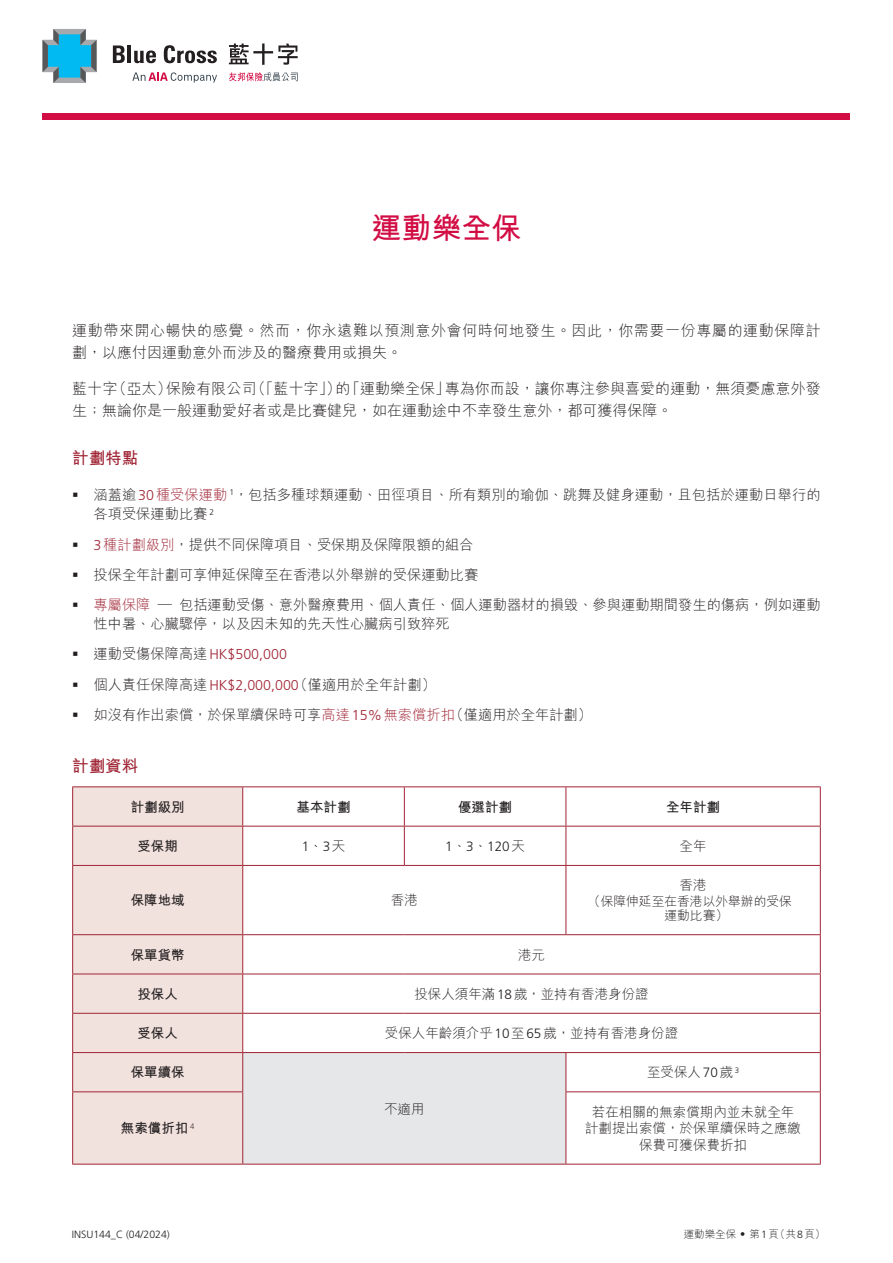
<style>
.page{position:relative;width:893px;height:1263px;background:#fff}
.page>*{position:absolute;margin:0;border:0;box-sizing:border-box;transform-origin:0 0}
.t1{font:30px "M Hei HK Bold E Ten B5 H";color:#d20d44}
.t2{font:16.5px "M Hei HK Bold E Ten B5 H";color:#a02535}
.t3{font:15px/22.5px "M Hei HK Light E Ten B5 H";letter-spacing:.005em;color:#231f20}
.t4{font:15px/22.5px "M Hei HK Light E Ten B5 H";letter-spacing:.04em;color:#231f20}
.t5{font:14.25px/19.5px "M Hei HK Light E Ten B5 H";color:#231f20}
.t6{font:300 14.25px "Frutiger LT Std";color:#a02535}
.t7{font:13.5px/16.5px "M Hei HK Light E Ten B5 H";color:#231f20;text-align:center}
.t8{font:13.5px "M Hei HK Bold E Ten B5 H";color:#231f20}
.t9{font:300 13.5px "Frutiger LT Std";color:#231f20}
.t10{font:12.75px/14.2px "M Hei HK Light E Ten B5 H";color:#231f20}
.t11{font:300 10.5px "Frutiger LT Std";color:#231f20}
.t12{font:10.5px "M Hei HK Light E Ten B5 H";color:#231f20}
.s1{font-family:"Frutiger LT Std";font-weight:300;color:#a02535}
.s2{color:#a02535}
.s3{color:#231f20}
.s4{font-family:"M Hei HK Light E Ten B5 H";font-weight:400;color:#231f20}
.s5{font-family:"M Hei HK Light E Ten B5 H";font-weight:400}
.s6{font-family:"Frutiger LT Std";font-weight:300}
</style>
<div class="page">
<div style="left:73px;top:787px;width:169px;height:377px;background:#f2e2de"></div>
<div style="left:243px;top:1052px;width:323px;height:112px;background:#e6e7e9"></div>
<hr style="left:72px;top:786px;width:171px;height:1px;background:#a02535">
<hr style="left:72px;top:787px;width:1px;height:39px;background:#a02535">
<hr style="left:243px;top:786px;width:161px;height:1px;background:#a02535">
<hr style="left:242px;top:787px;width:1px;height:39px;background:#a02535">
<hr style="left:404px;top:786px;width:162px;height:1px;background:#a02535">
<hr style="left:404px;top:787px;width:1px;height:39px;background:#a02535">
<hr style="left:566px;top:786px;width:255px;height:1px;background:#a02535">
<hr style="left:566px;top:787px;width:1px;height:39px;background:#a02535">
<hr style="left:820px;top:787px;width:1px;height:39px;background:#a02535">
<hr style="left:72px;top:826px;width:171px;height:1px;background:#a02535">
<hr style="left:72px;top:826px;width:1px;height:39px;background:#a02535">
<hr style="left:243px;top:826px;width:161px;height:1px;background:#a02535">
<hr style="left:242px;top:826px;width:1px;height:39px;background:#a02535">
<hr style="left:404px;top:826px;width:162px;height:1px;background:#a02535">
<hr style="left:404px;top:826px;width:1px;height:39px;background:#a02535">
<hr style="left:566px;top:826px;width:255px;height:1px;background:#a02535">
<hr style="left:566px;top:826px;width:1px;height:39px;background:#a02535">
<hr style="left:820px;top:826px;width:1px;height:39px;background:#a02535">
<hr style="left:72px;top:865px;width:171px;height:1px;background:#a02535">
<hr style="left:72px;top:866px;width:1px;height:68px;background:#a02535">
<hr style="left:820px;top:866px;width:1px;height:68px;background:#a02535">
<hr style="left:72px;top:934px;width:171px;height:1px;background:#a02535">
<hr style="left:72px;top:935px;width:1px;height:38px;background:#a02535">
<hr style="left:72px;top:973px;width:171px;height:1px;background:#a02535">
<hr style="left:72px;top:974px;width:1px;height:39px;background:#a02535">
<hr style="left:72px;top:1013px;width:171px;height:1px;background:#a02535">
<hr style="left:72px;top:1014px;width:1px;height:38px;background:#a02535">
<hr style="left:72px;top:1052px;width:171px;height:1px;background:#a02535">
<hr style="left:72px;top:1053px;width:1px;height:38px;background:#a02535">
<hr style="left:820px;top:1053px;width:1px;height:38px;background:#a02535">
<hr style="left:72px;top:1091px;width:171px;height:1px;background:#a02535">
<hr style="left:72px;top:1092px;width:1px;height:72px;background:#a02535">
<hr style="left:820px;top:1092px;width:1px;height:72px;background:#a02535">
<hr style="left:72px;top:1164px;width:171px;height:1px;background:#a02535">
<hr style="left:566px;top:1164px;width:255px;height:1px;background:#a02535">
<hr style="left:566px;top:865px;width:255px;height:1px;background:#a02535">
<hr style="left:566px;top:1091px;width:255px;height:1px;background:#a02535">
<hr style="left:243px;top:865px;width:161px;height:1px;background:#a02535">
<hr style="left:242px;top:866px;width:1px;height:68px;background:#a02535">
<hr style="left:404px;top:865px;width:162px;height:1px;background:#a02535">
<hr style="left:566px;top:866px;width:1px;height:68px;background:#a02535">
<hr style="left:243px;top:934px;width:161px;height:1px;background:#a02535">
<hr style="left:242px;top:935px;width:1px;height:38px;background:#a02535">
<hr style="left:404px;top:934px;width:417px;height:1px;background:#a02535">
<hr style="left:820px;top:935px;width:1px;height:38px;background:#a02535">
<hr style="left:243px;top:973px;width:161px;height:1px;background:#a02535">
<hr style="left:242px;top:974px;width:1px;height:39px;background:#a02535">
<hr style="left:404px;top:973px;width:417px;height:1px;background:#a02535">
<hr style="left:820px;top:974px;width:1px;height:39px;background:#a02535">
<hr style="left:243px;top:1013px;width:161px;height:1px;background:#a02535">
<hr style="left:242px;top:1014px;width:1px;height:38px;background:#a02535">
<hr style="left:404px;top:1013px;width:417px;height:1px;background:#a02535">
<hr style="left:820px;top:1014px;width:1px;height:38px;background:#a02535">
<hr style="left:566px;top:1052px;width:255px;height:1px;background:#a02535">
<hr style="left:243px;top:1052px;width:161px;height:1px;background:#a02535">
<hr style="left:242px;top:1053px;width:1px;height:38px;background:#a02535">
<hr style="left:404px;top:1052px;width:162px;height:1px;background:#a02535">
<hr style="left:566px;top:1053px;width:1px;height:38px;background:#a02535">
<hr style="left:242px;top:1092px;width:1px;height:72px;background:#a02535">
<hr style="left:566px;top:1092px;width:1px;height:72px;background:#a02535">
<hr style="left:243px;top:1164px;width:323px;height:1px;background:#a02535">
<svg style="left:229px;top:43px;width:69px;height:22px"></svg>
<svg style="left:113px;top:46px;width:12px;height:17px"></svg>
<hr style="left:128px;top:46px;width:3px;height:17px;background:#231f20">
<svg style="left:134px;top:51px;width:22px;height:12px"></svg>
<svg style="left:164px;top:45px;width:53px;height:18px"></svg>
<svg style="left:43px;top:29px;width:54px;height:54px;background:#57b0cb"></svg>
<svg style="left:132px;top:72px;width:85px;height:11px"></svg>
<svg style="left:229px;top:72px;width:69px;height:9px"></svg>
<div style="left:42px;top:113px;width:808px;height:7px;background:#d20d44"></div>
<h1 class="t1" style="left:371px;top:217px;width:152px">運動樂全保</h1>
<p class="t4" style="left:72px;top:321px;width:750px">運動帶來開心暢快的感覺。然而，你永遠難以預測意外會何時何地發生。因此，你需要一份專屬的運動保障計劃，以應付因運動意外而涉及的醫療費用或損失。</p>
<p class="t3" style="left:72px;top:379px;width:750px">藍十字（亞太）保險有限公司（「藍十字」）的「運動樂全保」專為你而設，讓你專注參與喜愛的運動，無須憂慮意外發生；無論你是一般運動愛好者或是比賽健兒，如在運動途中不幸發生意外，都可獲得保障。</p>
<p class="t2" style="left:72px;top:452px;width:67px">計劃特點</p>
<p class="t5" style="left:94px;top:487px;width:729px;text-indent:-21px">▪ 涵蓋逾<span class="s1">30</span><span class="s2">種受保運動</span> <sup>1</sup>，包括多種球類運動、田徑項目、所有類別的瑜伽、跳舞及健身運動，且包括於運動日舉行的各項受保運動比賽 <sup>2</sup></p>
<p class="t5" style="left:72px;top:536px;width:403px">▪ <span class="s1">3</span><span class="s2">種計劃級別</span>，提供不同保障項目、受保期及保障限額的組合</p>
<p class="t5" style="left:72px;top:566px;width:408px">▪ 投保全年計劃可享伸延保障至在香港以外舉辦的受保運動比賽</p>
<p class="t5" style="left:94px;top:597px;width:729px;text-indent:-21px">▪ <span class="s2">專屬保障</span> — 包括運動受傷、意外醫療費用、個人責任、個人運動器材的損毀、參與運動期間發生的傷病，例如運動性中暑、心臟驟停，以及因未知的先天性心臟病引致猝死</p>
<p class="t6" style="left:72px;top:649px;width:216px"><span class="s3">▪</span> <span class="s4">運動受傷保障高達</span>HK$500,000</p>
<p class="t5" style="left:72px;top:676px;width:365px">▪ 個人責任保障高達<span class="s1">HK$2,000,000</span>（僅適用於全年計劃）</p>
<p class="t5" style="left:72px;top:706px;width:521px">▪ 如沒有作出索償，於保單續保時可享<span class="s2">高達</span><span class="s1">15%</span><span class="s2">無索償折扣</span>（僅適用於全年計劃）</p>
<p class="t2" style="left:72px;top:759px;width:67px">計劃資料</p>
<p class="t8" style="left:131px;top:801px;width:55px">計劃級別</p>
<p class="t8" style="left:297px;top:801px;width:55px">基本計劃</p>
<p class="t8" style="left:458px;top:801px;width:55px">優選計劃</p>
<p class="t8" style="left:666px;top:801px;width:55px">全年計劃</p>
<p class="t8" style="left:137px;top:841px;width:42px">受保期</p>
<p class="t9" style="left:302px;top:841px;width:45px">1<span class="s5">、</span>3<span class="s5">天</span></p>
<p class="t9" style="left:445px;top:841px;width:81px">1<span class="s5">、</span>3<span class="s5">、</span>120<span class="s5">天</span></p>
<p class="t7" style="left:680px;top:839px;width:28px">全年</p>
<p class="t8" style="left:131px;top:895px;width:55px">保障地域</p>
<p class="t7" style="left:391px;top:894px;width:28px">香港</p>
<p class="t7" style="left:680px;top:879px;width:28px">香港</p>
<p class="t10" style="left:664px;top:896px;width:129px;text-indent:-76px">（保障伸延至在香港以外舉辦的受保運動比賽）</p>
<p class="t8" style="left:131px;top:949px;width:55px">保單貨幣</p>
<p class="t7" style="left:518px;top:948px;width:28px">港元</p>
<p class="t8" style="left:137px;top:989px;width:42px">投保人</p>
<p class="t7" style="left:414px;top:987px;width:236px">投保人須年滿<span class="s6">18</span>歲，並持有香港身份證</p>
<p class="t8" style="left:137px;top:1028px;width:42px">受保人</p>
<p class="t7" style="left:385px;top:1026px;width:295px">受保人年齡須介乎<span class="s6">10</span>至<span class="s6">65</span>歲，並持有香港身份證</p>
<p class="t8" style="left:131px;top:1067px;width:55px">保單續保</p>
<p class="t7" style="left:384px;top:1102px;width:42px">不適用</p>
<p class="t7" style="left:647px;top:1066px;width:93px">至受保人<span class="s6">70</span>歲 <sup>3</sup></p>
<p class="t7" style="left:585px;top:1105px;width:217px">若在相關的無索償期內並未就全年計劃提出索償，於保單續保時之應繳保費可獲保費折扣</p>
<p class="t8" style="left:121px;top:1123px;width:75px">無索償折扣 <sup>4</sup></p>
<p class="t11" style="left:72px;top:1230px;width:100px">INSU144_C (04/2024)</p>
<p class="t12" style="left:684px;top:1230px;width:143px">運動樂全保‧第<span class="s6">1</span>頁（共<span class="s6">8</span>頁）</p>
</div>
